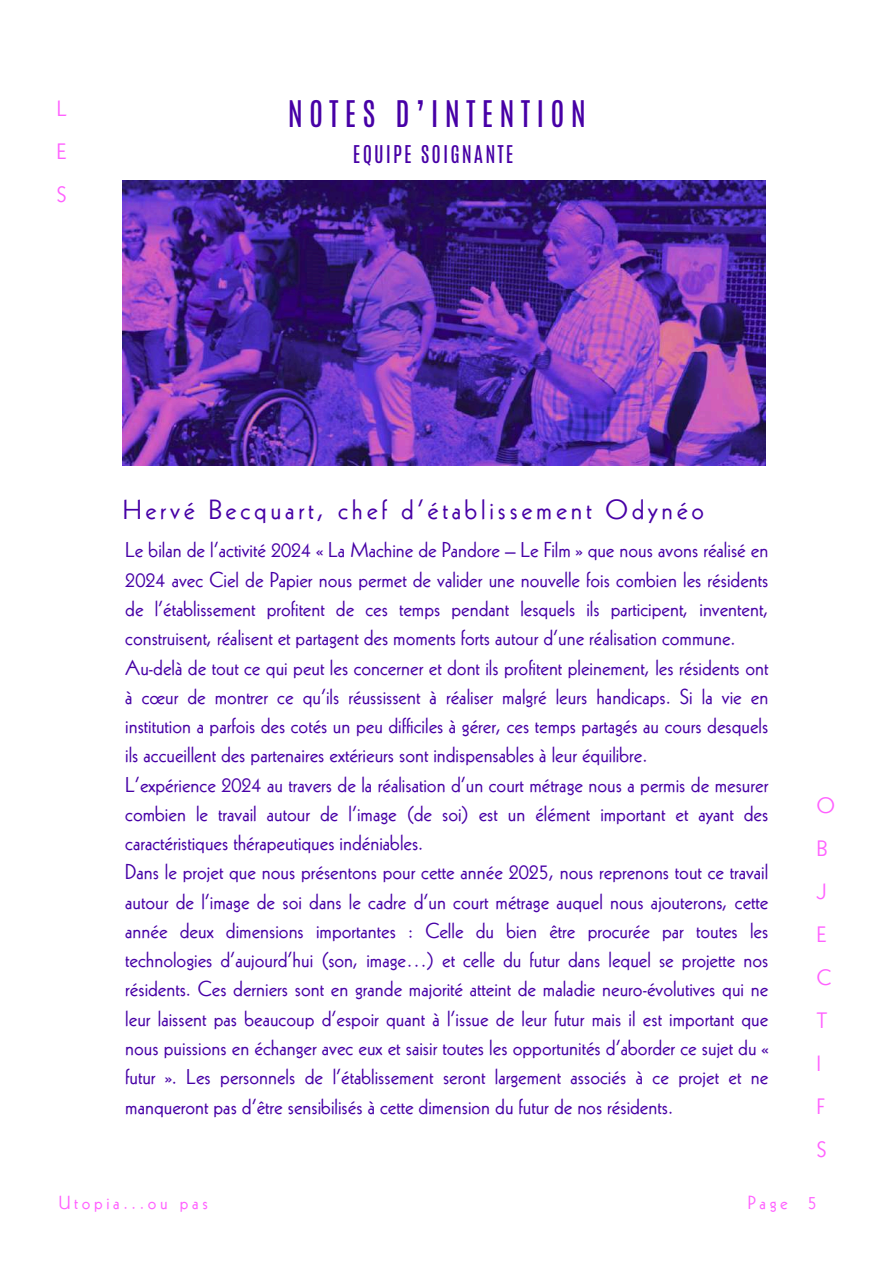
<style>
.page{position:relative;width:894px;height:1264px;background:#fff}
.page>*{position:absolute;margin:0;border:0;box-sizing:border-box;transform-origin:0 0}
.t1{font:30.6px "Antonio";letter-spacing:.2em;color:#4700a6}
.t2{font:27px "Kabel LT Pro";letter-spacing:.14em;color:#4700a6}
.t3{font:21.6px/42.9px "Kabel LT Pro";color:#ff61ff;text-align:justify}
.t4{font:21px/29.2px "Kabel LT Pro";color:#4700a6}
.t5{font:20.4px "Antonio";letter-spacing:.1em;color:#4700a6}
.t6{font:18.6px "Kabel LT Pro";letter-spacing:.2em;color:#ff61ff}
</style>
<div class="page">
<img style="left:123px;top:180px;width:642px;height:285px">
<p class="t3" style="left:57px;top:90px;width:12px">L E S</p>
<h1 class="t1" style="left:288px;top:92px;width:299px">NOTES D’INTENTION</h1>
<p class="t5" style="left:353px;top:139px;width:162px">EQUIPE SOIGNANTE</p>
<p class="t2" style="left:123px;top:499px;width:582px">Hervé Becquart, chef d’établissement Odynéo</p>
<p class="t4" style="left:125px;top:538px;width:644px">Le bilan de l’activité 2024 « La Machine de Pandore – Le Film » que nous avons réalisé en 2024 avec Ciel de Papier nous permet de valider une nouvelle fois combien les résidents de l’établissement profitent de ces temps pendant lesquels ils participent, inventent, construisent, réalisent et partagent des moments forts autour d’une réalisation commune.<br>Au-delà de tout ce qui peut les concerner et dont ils profitent pleinement, les résidents ont à cœur de montrer ce qu’ils réussissent à réaliser malgré leurs handicaps. Si la vie en institution a parfois des cotés un peu difficiles à gérer, ces temps partagés au cours desquels ils accueillent des partenaires extérieurs sont indispensables à leur équilibre.<br>L’expérience 2024 au travers de la réalisation d’un court métrage nous a permis de mesurer combien le travail autour de l’image (de soi) est un élément important et ayant des caractéristiques thérapeutiques indéniables.<br>Dans le projet que nous présentons pour cette année 2025, nous reprenons tout ce travail autour de l’image de soi dans le cadre d’un court métrage auquel nous ajouterons, cette année deux dimensions importantes : Celle du bien être procurée par toutes les technologies d’aujourd’hui (son, image…) et celle du futur dans lequel se projette nos résidents. Ces derniers sont en grande majorité atteint de maladie neuro-évolutives qui ne leur laissent pas beaucoup d’espoir quant à l’issue de leur futur mais il est important que nous puissions en échanger avec eux et saisir toutes les opportunités d’aborder ce sujet du « futur ». Les personnels de l’établissement seront largement associés à ce projet et ne manqueront pas d’être sensibilisés à cette dimension du futur de nos résidents.</p>
<p class="t3" style="left:816px;top:786px;width:20px;text-align:left">O<br>B<br>J<br>E<br>C<br>T<br>I<br>F<br>S</p>
<p class="t6" style="left:59px;top:1195px;width:150px">Utopia...ou pas</p>
<p class="t6" style="left:747px;top:1195px;width:70px">Page 5</p>
</div>
